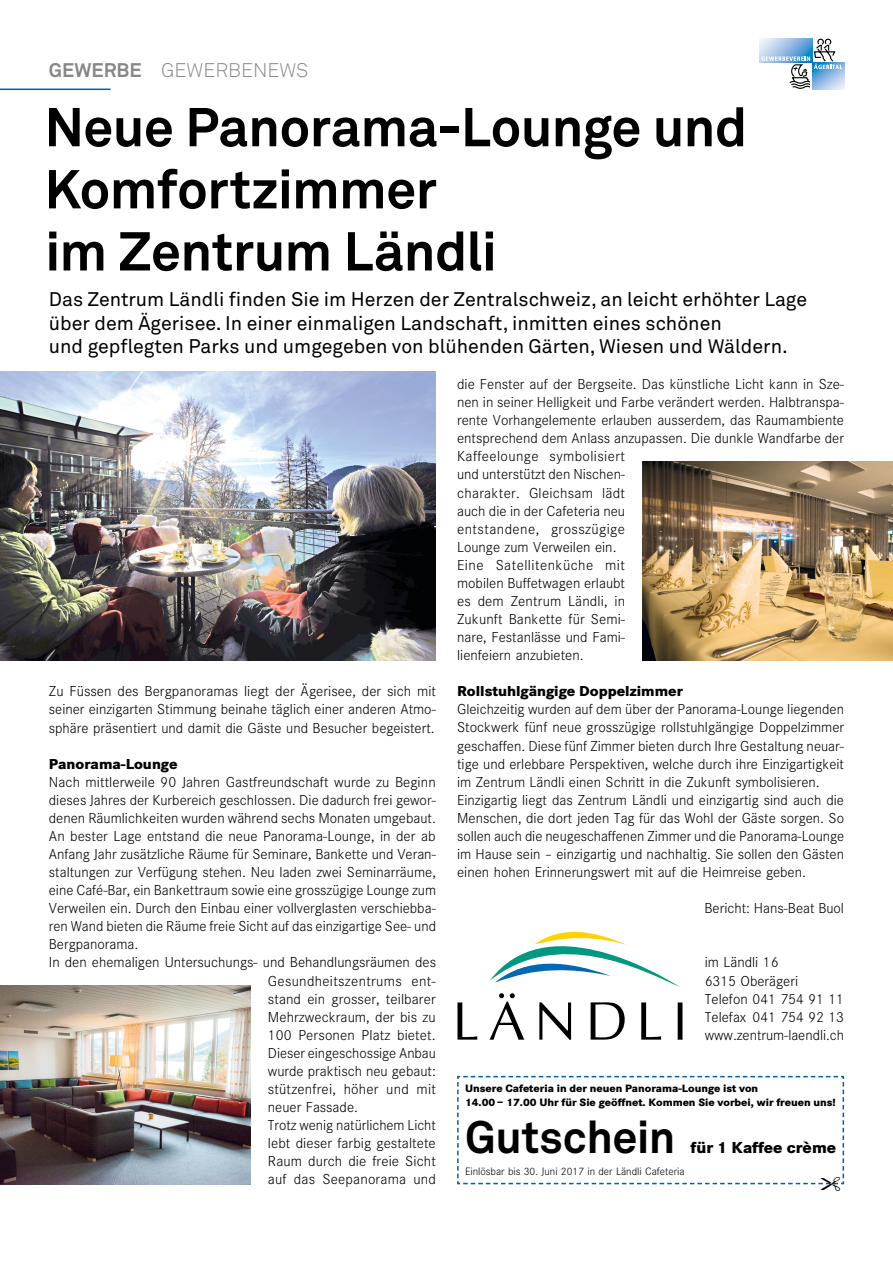
<style>
.page{position:relative;width:893px;height:1263px;background:#fff}
.page>*{position:absolute;margin:0;border:0;box-sizing:border-box;transform-origin:0 0}
.t1{font:700 54px/62.1px "Akkurat Pro";letter-spacing:-.01em;color:#000}
.t2{font:700 45px "Akkurat Pro";letter-spacing:-.01em;color:#000}
.t3{font:19.5px/23.2px "Akkurat Pro";color:#000}
.t4{font:19.5px "Akkurat Light Pro";color:#868786}
.t5{font:800 16.5px "Corporate S";color:#000}
.t6{font:300 15px/18px "Corporate S";color:#000}
.t7{font:800 15px "Corporate S";color:#000}
.t8{font:300 15px "Corporate S";letter-spacing:.02em;color:#000}
.t9{font:800 11.1px/13.5px "Corporate S";color:#000}
.t10{font:300 11.1px "Corporate S";color:#000}
.s1{font-family:"Akkurat Pro";font-weight:700}
</style>
<div class="page">
<img style="left:0;top:371px;width:436px;height:289px">
<img style="left:642px;top:461px;width:251px;height:199px">
<img style="left:0;top:985px;width:251px;height:199px">
<hr style="left:0;top:89px;width:111px;height:1px;background:#005fa8">
<div style="left:812px;top:63px;width:32px;height:26px;background:linear-gradient(to bottom,#85b0e0,#edf1fb)"></div>
<svg style="left:760px;top:38px;width:1px;height:25px"></svg>
<svg style="left:761px;top:38px;width:81px;height:51px"></svg>
<svg style="left:490px;top:932px;width:190px;height:55px"></svg>
<svg style="left:457px;top:1002px;width:20px;height:37px"></svg>
<svg style="left:490px;top:993px;width:34px;height:47px"></svg>
<svg style="left:539px;top:1002px;width:32px;height:38px"></svg>
<svg style="left:591px;top:1002px;width:34px;height:37px"></svg>
<svg style="left:641px;top:1002px;width:20px;height:37px"></svg>
<svg style="left:678px;top:1002px;width:4px;height:38px"></svg>
<svg style="left:457px;top:1075px;width:388px;height:110px"></svg>
<h3 class="t4" style="left:49px;top:59px;width:261px"><span class="s1">GEWERBE</span> GEWERBENEWS</h3>
<h1 class="t1" style="left:45px;top:97px;width:704px">Neue Panorama-Lounge und<br>Komfortzimmer<br>im Zentrum Ländli</h1>
<p class="t3" style="left:49px;top:289px;width:760px">Das Zentrum Ländli finden Sie im Herzen der Zentralschweiz, an leicht erhöhter Lage über dem Ägerisee. In einer einmaligen Landschaft, inmitten eines schönen<br>und gepflegten Parks und umgegeben von blühenden Gärten, Wiesen und Wäldern.</p>
<p class="t6" style="left:49px;top:682px;width:389px;text-align:justify">Zu Füssen des Bergpanoramas liegt der Ägerisee, der sich mit seiner einzigarten Stimmung beinahe täglich einer anderen Atmo&shy;sphäre präsentiert und damit die Gäste und Besucher begeistert.</p>
<p class="t7" style="left:49px;top:754px;width:130px">Panorama-Lounge</p>
<p class="t6" style="left:49px;top:773px;width:388px">Nach mittlerweile 90 Jahren Gastfreundschaft wurde zu Beginn</p>
<p class="t6" style="left:49px;top:791px;width:388px">dieses Jahres der Kurbereich geschlossen. Die dadurch frei gewor-</p>
<p class="t6" style="left:49px;top:809px;width:388px">denen Räumlichkeiten wurden während sechs Monaten umgebaut.</p>
<p class="t6" style="left:49px;top:827px;width:388px">An bester Lage entstand die neue Panorama-Lounge, in der ab</p>
<p class="t6" style="left:49px;top:845px;width:388px">Anfang Jahr zusätzliche Räume für Seminare, Bankette und Veran-</p>
<p class="t6" style="left:49px;top:863px;width:388px">staltungen zur Verfügung stehen. Neu laden zwei Seminarräume,</p>
<p class="t6" style="left:49px;top:881px;width:389px">eine Café-Bar, ein Bankettraum sowie eine grosszügige Lounge zum</p>
<p class="t6" style="left:49px;top:899px;width:388px">Verweilen ein. Durch den Einbau einer vollverglasten verschiebba-</p>
<p class="t6" style="left:49px;top:917px;width:389px">ren Wand bieten die Räume freie Sicht auf das einzigartige See- und</p>
<p class="t6" style="left:49px;top:935px;width:91px">Bergpanorama.</p>
<p class="t6" style="left:49px;top:954px;width:389px">In den ehemaligen Untersuchungs- und Behandlungsräumen des</p>
<p class="t8" style="left:268px;top:972px;width:169px">Gesundheitszentrums ent-</p>
<p class="t6" style="left:268px;top:990px;width:169px">stand ein grosser, teilbarer</p>
<p class="t6" style="left:268px;top:1008px;width:169px">Mehrzweckraum, der bis zu</p>
<p class="t6" style="left:268px;top:1026px;width:169px">100 Personen Platz bietet.</p>
<p class="t6" style="left:268px;top:1044px;width:169px">Dieser eingeschossige Anbau</p>
<p class="t6" style="left:268px;top:1062px;width:169px">wurde praktisch neu gebaut:</p>
<p class="t6" style="left:268px;top:1080px;width:169px">stützenfrei, höher und mit</p>
<p class="t6" style="left:268px;top:1098px;width:92px">neuer Fassade.</p>
<p class="t6" style="left:268px;top:1116px;width:170px">Trotz wenig natürlichem Licht</p>
<p class="t6" style="left:268px;top:1134px;width:169px">lebt dieser farbig gestaltete</p>
<p class="t6" style="left:268px;top:1152px;width:169px">Raum durch die freie Sicht</p>
<p class="t6" style="left:268px;top:1170px;width:170px">auf das Seepanorama und</p>
<p class="t6" style="left:457px;top:375px;width:388px">die Fenster auf der Bergseite. Das künstliche Licht kann in Sze&shy;nen in seiner Helligkeit und Farbe verändert werden. Halbtranspa&shy;rente Vorhangelemente erlauben ausserdem, das Raumambiente entsprechend dem Anlass anzupassen. Die dunkle Wandfarbe der Kaffeelounge symbolisiert<br>und unterstützt den Nischen-<br>charakter. Gleichsam lädt<br>auch die in der Cafeteria neu<br>entstandene, grosszügige<br>Lounge zum Verweilen ein.<br>Eine Satellitenküche mit<br>mobilen Buffetwagen erlaubt<br>es dem Zentrum Ländli, in<br>Zukunft Bankette für Semi-<br>nare, Festanlässe und Fami-<br>lienfeiern anzubieten.</p>
<p class="t7" style="left:457px;top:682px;width:227px">Rollstuhlgängige Doppelzimmer</p>
<p class="t6" style="left:457px;top:701px;width:389px">Gleichzeitig wurden auf dem über der Panorama-Lounge liegenden Stockwerk fünf neue grosszügige rollstuhlgängige Doppelzimmer geschaffen. Diese fünf Zimmer bieten durch Ihre Gestaltung neuar&shy;tige und erlebbare Perspektiven, welche durch ihre Einzigartigkeit im Zentrum Ländli einen Schritt in die Zukunft symbolisieren.<br>Einzigartig liegt das Zentrum Ländli und einzigartig sind auch die Menschen, die dort jeden Tag für das Wohl der Gäste sorgen. So sollen auch die neugeschaffenen Zimmer und die Panorama-Lounge im Hause sein – einzigartig und nachhaltig. Sie sollen den Gästen einen hohen Erinnerungswert mit auf die Heimreise geben.</p>
<p class="t6" style="left:704px;top:899px;width:141px">Bericht: Hans-Beat Buol</p>
<p class="t6" style="left:705px;top:954px;width:141px">im Ländli 16<br>6315 Oberägeri<br>Telefon 041 754 91 11<br>Telefax 041 754 92 13 www.zentrum-laendli.ch</p>
<p class="t9" style="left:465px;top:1082px;width:372px">Unsere Cafeteria in der neuen Panorama-Lounge ist von<br>14.00– 17.00 Uhr für Sie geöffnet. Kommen Sie vorbei, wir freuen uns!</p>
<h2 class="t2" style="left:465px;top:1109px;width:212px">Gutschein</h2>
<p class="t5" style="left:691px;top:1138px;width:147px">für 1 Kaffee crème</p>
<p class="t10" style="left:465px;top:1165px;width:221px">Einlösbar bis 30. Juni 2017 in der Ländli Cafeteria</p>
</div>
